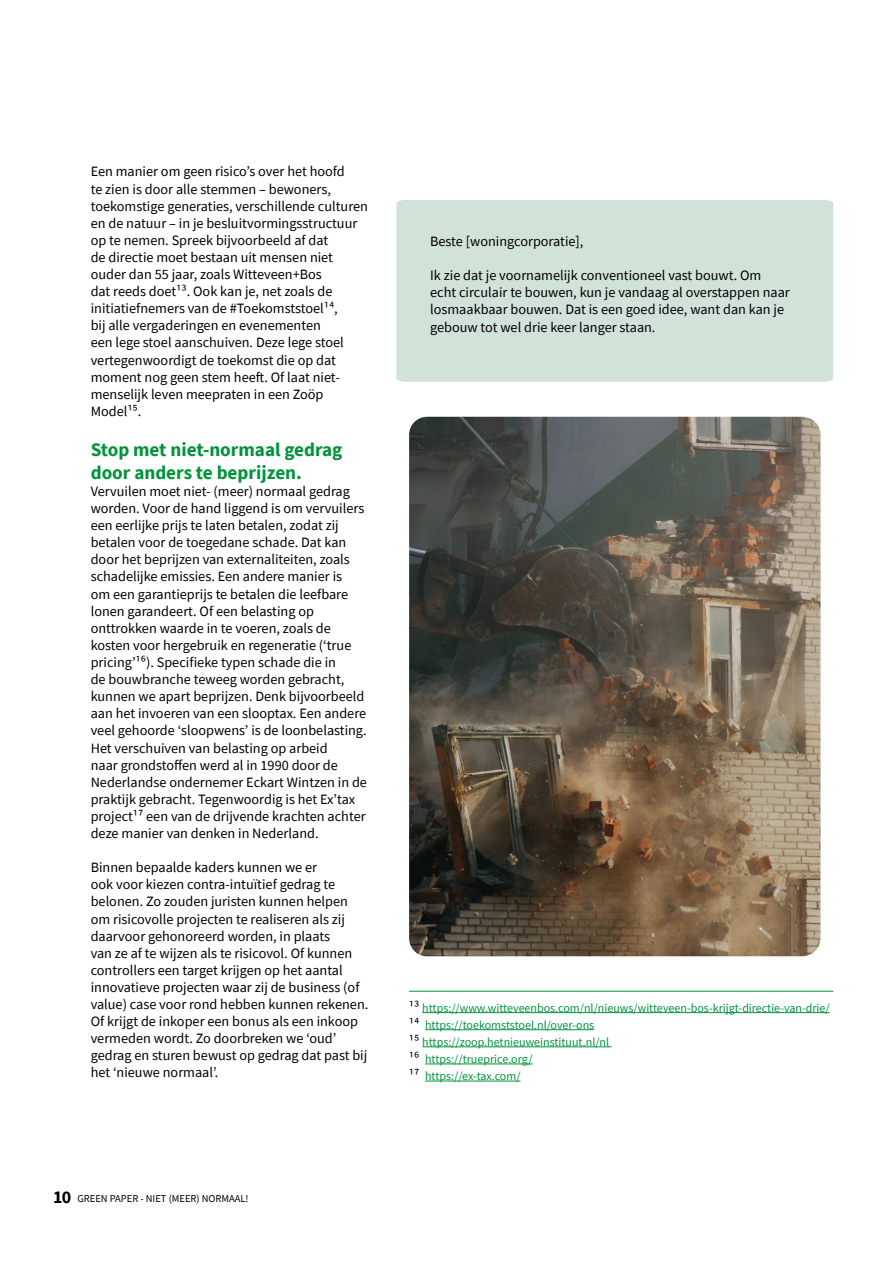
<style>
.page{position:relative;width:893px;height:1263px;background:#fff}
.page>*{position:absolute;margin:0;border:0;box-sizing:border-box;transform-origin:0 0}
.t1{font:700 19.2px/23px "Source Sans Pro";color:#00943c}
.t2{font:14.25px/17.1px "Source Sans Pro";color:#000}
.t3{font:12px/17.1px "Source Sans Pro";color:#00943c}
.t4{font:10.5px "Source Sans Pro";color:#000}
.s1{font-size:14.25px;color:#000}
.s2{font-weight:700;font-size:18px}
</style>
<div class="page">
<hr style="left:422px;top:1012px;width:408px;height:1px;background:#00943c">
<hr style="left:425px;top:1029px;width:169px;height:1px;background:#00943c">
<hr style="left:422px;top:1046px;width:190px;height:1px;background:#00943c">
<hr style="left:425px;top:1064px;width:108px;height:1px;background:#00943c">
<hr style="left:425px;top:1081px;width:96px;height:1px;background:#00943c">
<hr style="left:409px;top:991px;width:424px;height:1px;background:#00943c">
<div style="left:396px;top:200px;width:437px;height:182px;background:#d1e3d9"></div>
<img style="left:409px;top:417px;width:411px;height:539px">
<p class="t2" style="left:91px;top:163px;width:279px">Een manier om geen risico’s over het hoofd<br>te zien is door alle stemmen – bewoners, toekomstige generaties, verschillende culturen en de natuur – in je besluitvormingsstructuur op te nemen. Spreek bijvoorbeeld af dat<br>de directie moet bestaan uit mensen niet ouder dan 55 jaar, zoals Witteveen+Bos<br>dat reeds doet¹³. Ook kan je, net zoals de initiatiefnemers van de #Toekomststoel¹⁴,<br>bij alle vergaderingen en evenementen<br>een lege stoel aanschuiven. Deze lege stoel vertegenwoordigt de toekomst die op dat moment nog geen stem heeft. Of laat niet&shy;menselijk leven meepraten in een Zoöp Model¹⁵.</p>
<h1 class="t1" style="left:91px;top:438px;width:253px">Stop met niet-normaal gedrag door anders te beprijzen.</h1>
<p class="t2" style="left:91px;top:483px;width:278px">Vervuilen moet niet- (meer) normaal gedrag worden. Voor de hand liggend is om vervuilers een eerlijke prijs te laten betalen, zodat zij betalen voor de toegedane schade. Dat kan door het beprijzen van externaliteiten, zoals schadelijke emissies. Een andere manier is<br>om een garantieprijs te betalen die leefbare lonen garandeert. Of een belasting op onttrokken waarde in te voeren, zoals de kosten voor hergebruik en regeneratie (‘true pricing’¹⁶). Specifieke typen schade die in<br>de bouwbranche teweeg worden gebracht, kunnen we apart beprijzen. Denk bijvoorbeeld aan het invoeren van een slooptax. Een andere veel gehoorde ‘sloopwens’ is de loonbelasting.<br>Het verschuiven van belasting op arbeid<br>naar grondstoffen werd al in 1990 door de Nederlandse ondernemer Eckart Wintzen in de praktijk gebracht. Tegenwoordig is het Ex’tax project¹⁷ een van de drijvende krachten achter deze manier van denken in Nederland.</p>
<p class="t2" style="left:91px;top:859px;width:279px">Binnen bepaalde kaders kunnen we er<br>ook voor kiezen contra-intuïtief gedrag te belonen. Zo zouden juristen kunnen helpen om risicovolle projecten te realiseren als zij daarvoor gehonoreerd worden, in plaats<br>van ze af te wijzen als te risicovol. Of kunnen controllers een target krijgen op het aantal innovatieve projecten waar zij de business (of value) case voor rond hebben kunnen rekenen.<br>Of krijgt de inkoper een bonus als een inkoop vermeden wordt. Zo doorbreken we ‘oud’ gedrag en sturen bewust op gedrag dat past bij het ‘nieuwe normaal’.</p>
<p class="t2" style="left:430px;top:233px;width:155px">Beste [woningcorporatie],</p>
<p class="t2" style="left:430px;top:267px;width:361px">Ik zie dat je voornamelijk conventioneel vast bouwt. Om echt circulair te bouwen, kun je vandaag al overstappen naar losmaakbaar bouwen. Dat is een goed idee, want dan kan je gebouw tot wel drie keer langer staan.</p>
<p class="t3" style="left:409px;top:999px;width:422px"><span class="s1">¹³</span> https://www.witteveenbos.com/nl/nieuws/witteveen-bos-krijgt-directie-van-drie/ <span class="s1">¹⁴</span> https://toekomststoel.nl/over-ons<br><span class="s1">¹⁵</span> https://zoop.hetnieuweinstituut.nl/nl<br><span class="s1">¹⁶</span> https://trueprice.org/<br><span class="s1">¹⁷</span> https://ex-tax.com/</p>
<p class="t4" style="left:53px;top:1192px;width:197px"><span class="s2">10</span> GREEN PAPER - NIET (MEER) NORMAAL!</p>
</div>
